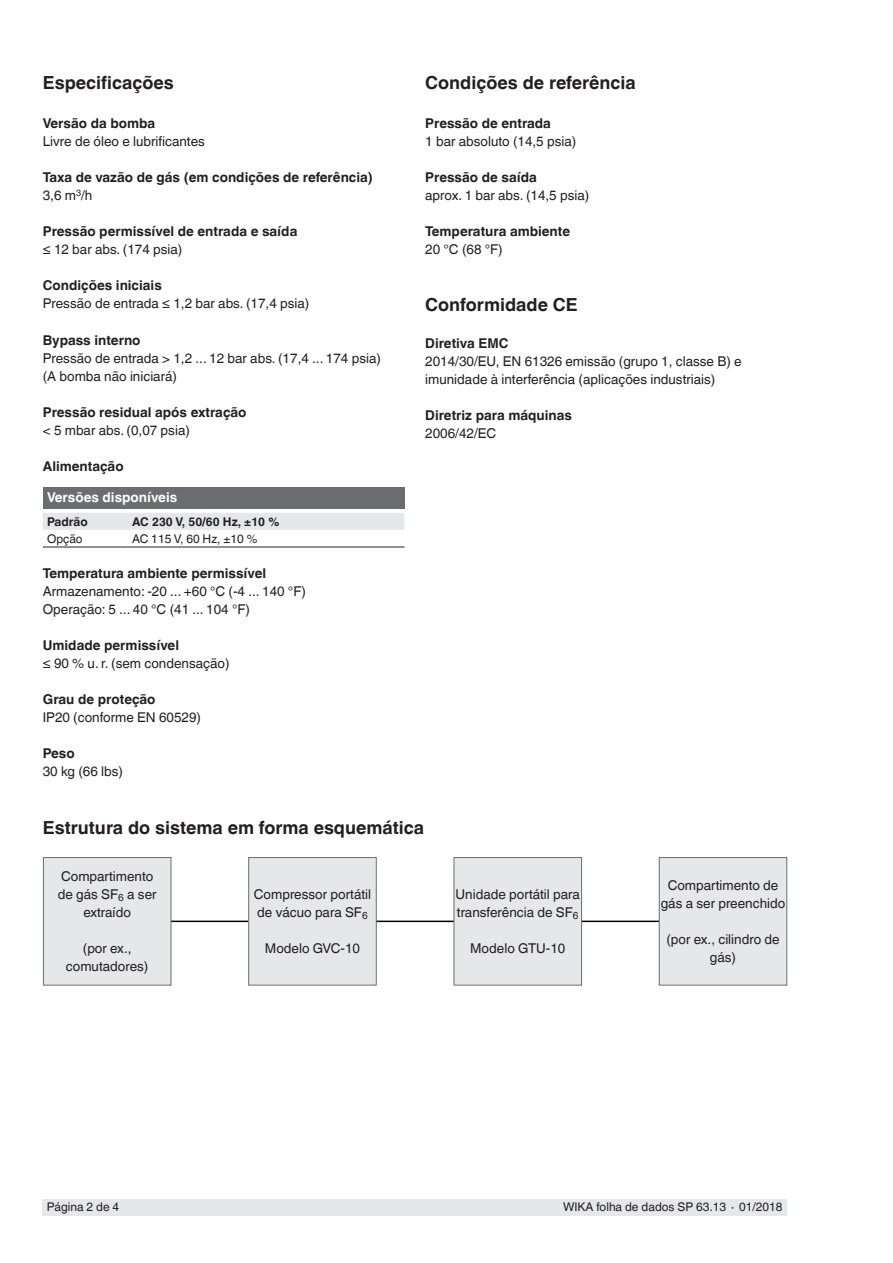
<style>
.page{position:relative;width:893px;height:1263px;background:#fff}
.page>*{position:absolute;margin:0;border:0;box-sizing:border-box;transform-origin:0 0}
._02_Subheadline1{font:700 18px "Helvetica World";color:#231f20}
._04_Running_text{font:13.5px/18px "Helvetica World";color:#231f20;text-align:center}
._03_Subheadline2{font:700 13.5px "Helvetica World";color:#231f20}
._04_Running_text-2{font:700 13.5px "Helvetica World";color:#231f20}
._08_Tables_-_Headlin{font:700 13.5px "Helvetica World";color:#fff}
._09_Tables_-_Running{font:12px "Helvetica World";color:#231f20}
._09_Tables_-_Running-2{font:700 12px "Helvetica World";color:#231f20}
</style>
<div class="page">
<div style="left:43px;top:1199px;width:744px;height:16px;background:#e6e7e9"></div>
<div style="left:43px;top:487px;width:361px;height:21px;background:#6c6d70"></div>
<div style="left:43px;top:513px;width:361px;height:17px;background:#e6e7e9"></div>
<hr style="left:43px;top:546px;width:85px;height:2px;background:#6c6d70">
<hr style="left:128px;top:546px;width:276px;height:2px;background:#6c6d70">
<hr style="left:163px;top:920px;width:537px;height:2px;background:#000">
<div style="left:43px;top:857px;width:128px;height:128px;background:#e6e7e9"></div>
<div style="left:43px;top:857px;width:128px;height:128px;border:1px solid #6c6d70"></div>
<div style="left:249px;top:857px;width:127px;height:128px;background:#e6e7e9"></div>
<div style="left:248px;top:857px;width:129px;height:128px;border:1px solid #6c6d70"></div>
<div style="left:454px;top:857px;width:128px;height:128px;background:#e6e7e9"></div>
<div style="left:454px;top:857px;width:128px;height:128px;border:1px solid #6c6d70"></div>
<div style="left:659px;top:857px;width:128px;height:128px;background:#e6e7e9"></div>
<div style="left:659px;top:857px;width:128px;height:128px;border:1px solid #6c6d70"></div>
<p class="_02_Subheadline1" style="left:43px;top:73px;width:133px">Especificações</p>
<p class="_03_Subheadline2" style="left:43px;top:116px;width:114px">Versão da bomba</p>
<p class="_04_Running_text" style="left:43px;top:133px;width:164px">Livre de óleo e lubrificantes</p>
<p class="_03_Subheadline2" style="left:43px;top:170px;width:332px">Taxa de vazão de gás (em condições de referência)</p>
<p class="_04_Running_text" style="left:43px;top:187px;width:51px">3,6 m<sup>3</sup>/h</p>
<p class="_03_Subheadline2" style="left:43px;top:224px;width:256px">Pressão permissível de entrada e saída</p>
<p class="_04_Running_text" style="left:43px;top:241px;width:141px">≤ 12 bar abs. (174 psia)</p>
<p class="_04_Running_text-2" style="left:43px;top:278px;width:121px">Condições iniciais</p>
<p class="_04_Running_text" style="left:43px;top:295px;width:268px">Pressão de entrada ≤ 1,2 bar abs. (17,4 psia)</p>
<p class="_04_Running_text-2" style="left:43px;top:332px;width:99px">Bypass interno</p>
<p class="_04_Running_text" style="left:43px;top:349px;width:340px">Pressão de entrada &gt; 1,2 ... 12 bar abs. (17,4 ... 174 psia)</p>
<p class="_04_Running_text" style="left:43px;top:367px;width:136px">(A bomba não iniciará)</p>
<p class="_04_Running_text-2" style="left:43px;top:404px;width:205px">Pressão residual após extração</p>
<p class="_04_Running_text" style="left:43px;top:421px;width:149px">&lt; 5 mbar abs. (0,07 psia)</p>
<p class="_03_Subheadline2" style="left:43px;top:458px;width:82px">Alimentação</p>
<p class="_08_Tables_-_Headlin" style="left:47px;top:490px;width:132px">Versões disponíveis</p>
<p class="_09_Tables_-_Running-2" style="left:47px;top:514px;width:42px">Padrão</p>
<p class="_09_Tables_-_Running-2" style="left:132px;top:514px;width:149px">AC 230 V, 50/60 Hz, ±10 %</p>
<p class="_09_Tables_-_Running" style="left:47px;top:532px;width:37px">Opção</p>
<p class="_09_Tables_-_Running" style="left:132px;top:532px;width:127px">AC 115 V, 60 Hz, ±10 %</p>
<p class="_03_Subheadline2" style="left:43px;top:565px;width:225px">Temperatura ambiente permissível</p>
<p class="_04_Running_text" style="left:43px;top:582px;width:265px">Armazenamento: -20 ... +60 °C (-4 ... 140 °F)</p>
<p class="_04_Running_text" style="left:43px;top:600px;width:209px">Operação: 5 ... 40 °C (41 ... 104 °F)</p>
<p class="_03_Subheadline2" style="left:43px;top:637px;width:138px">Umidade permissível</p>
<p class="_04_Running_text" style="left:43px;top:654px;width:188px">≤ 90 % u. r. (sem condensação)</p>
<p class="_03_Subheadline2" style="left:43px;top:691px;width:114px">Grau de proteção</p>
<p class="_04_Running_text" style="left:43px;top:708px;width:160px">IP20 (conforme EN 60529)</p>
<p class="_03_Subheadline2" style="left:43px;top:745px;width:33px">Peso</p>
<p class="_04_Running_text" style="left:43px;top:762px;width:82px">30 kg (66 lbs)</p>
<p class="_02_Subheadline1" style="left:425px;top:73px;width:212px">Condições de referência</p>
<p class="_03_Subheadline2" style="left:425px;top:116px;width:127px">Pressão de entrada</p>
<p class="_04_Running_text" style="left:425px;top:133px;width:153px">1 bar absoluto (14,5 psia)</p>
<p class="_03_Subheadline2" style="left:425px;top:170px;width:113px">Pressão de saída</p>
<p class="_04_Running_text" style="left:425px;top:187px;width:166px">aprox. 1 bar abs. (14,5 psia)</p>
<p class="_03_Subheadline2" style="left:425px;top:224px;width:146px">Temperatura ambiente</p>
<p class="_04_Running_text" style="left:425px;top:241px;width:79px">20 °C (68 °F)</p>
<p class="_02_Subheadline1" style="left:425px;top:295px;width:154px">Conformidade CE</p>
<p class="_03_Subheadline2" style="left:425px;top:335px;width:85px">Diretiva EMC</p>
<p class="_04_Running_text" style="left:425px;top:352px;width:318px;text-align:left">2014/30/EU, EN 61326 emissão (grupo 1, classe B) e imunidade à interferência (aplicações industriais)</p>
<p class="_03_Subheadline2" style="left:425px;top:407px;width:148px">Diretriz para máquinas</p>
<p class="_04_Running_text" style="left:425px;top:424px;width:72px">2006/42/EC</p>
<p class="_02_Subheadline1" style="left:43px;top:817px;width:383px">Estrutura do sistema em forma esquemática</p>
<p class="_04_Running_text" style="left:58px;top:867px;width:100px">Compartimento de gás SF<sub>6</sub> a ser extraído</p>
<p class="_04_Running_text" style="left:66px;top:939px;width:84px">(por ex., comutadores)</p>
<p class="_04_Running_text" style="left:254px;top:885px;width:119px;text-align:left">Compressor portátil de vácuo para SF<sub>6</sub></p>
<p class="_04_Running_text" style="left:265px;top:939px;width:97px">Modelo GVC-10</p>
<p class="_04_Running_text" style="left:456px;top:885px;width:126px;text-align:left">Unidade portátil para transferência de SF<sub>6</sub></p>
<p class="_04_Running_text" style="left:470px;top:939px;width:97px">Modelo GTU-10</p>
<p class="_04_Running_text" style="left:661px;top:876px;width:126px">Compartimento de gás a ser preenchido</p>
<p class="_04_Running_text" style="left:666px;top:930px;width:115px">(por ex., cilindro de gás)</p>
<p class="_09_Tables_-_Running" style="left:47px;top:1200px;width:74px">Página 2 de 4</p>
<p class="_09_Tables_-_Running" style="left:563px;top:1200px;width:221px">WIKA folha de dados SP 63.13 ∙ 01/2018</p>
</div>
